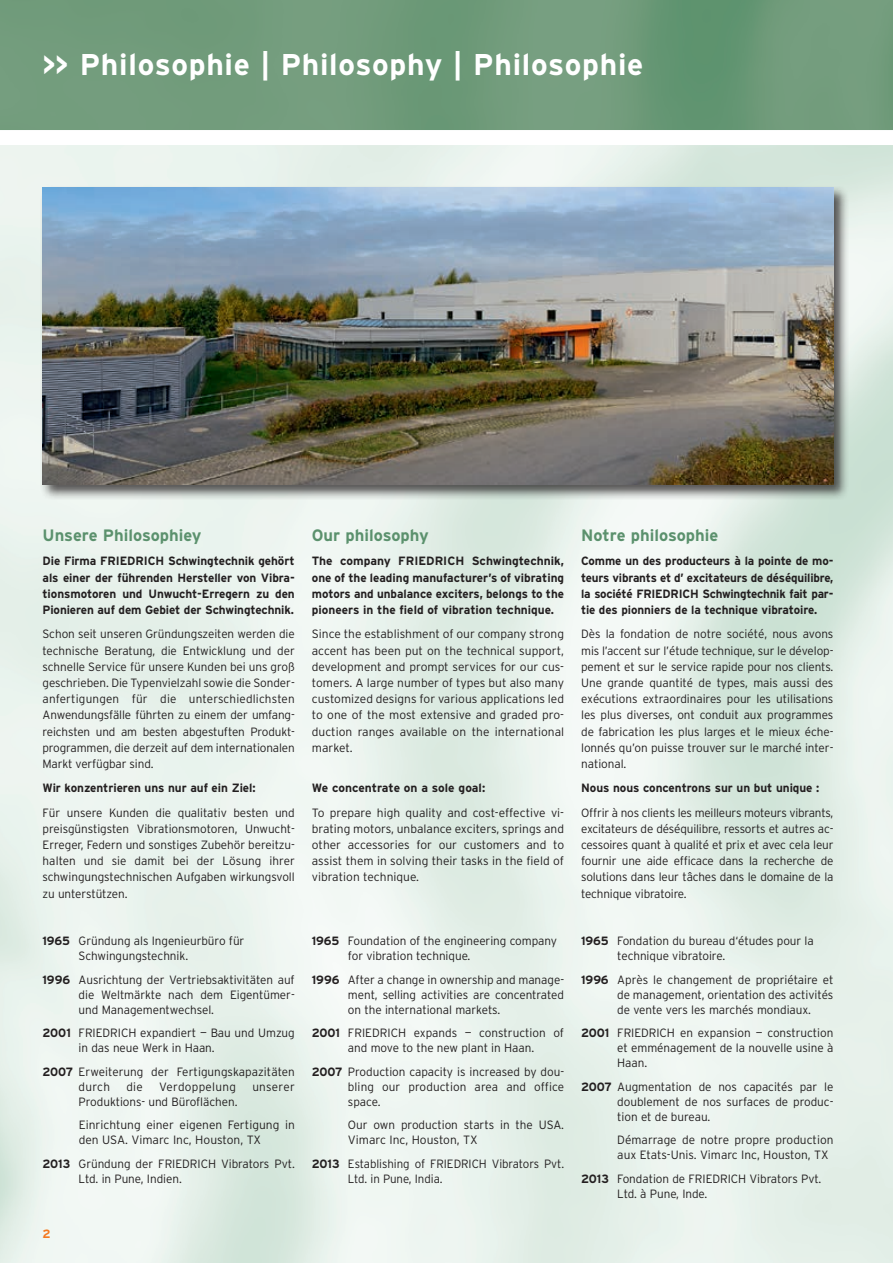
<style>
.page{position:relative;width:893px;height:1263px;background:#fff}
.page>*{position:absolute;margin:0;border:0;box-sizing:border-box;transform-origin:0 0}
.t1{font:700 30px "Interstate";letter-spacing:.025em;color:#fff}
.t2{font:700 16.5px "Interstate";color:#5b916d}
.t3{font:300 12px/16.2px "Interstate";letter-spacing:-.005em;color:#231f20;text-align:justify}
.t4{font:700 12px/16.2px "Interstate";letter-spacing:-.005em;color:#231f20;text-align:justify}
.t5{font:300 12px/15px "Interstate";letter-spacing:-.005em;color:#231f20;scale:.96 1}
.t6{font:300 12px "Interstate";letter-spacing:.025em;color:#231f20}
.t7{font:700 12px "Interstate";color:#f47921}
.s1{font-weight:700}
</style>
<div class="page">
<img style="left:0;top:0;width:893px;height:130px">
<div style="left:40px;top:184px;width:809px;height:316px;background:#231f20;opacity:.75"></div>
<img style="left:43px;top:187px;width:790px;height:298px">
<h1 class="t1" style="left:43px;top:48px;width:602px">&gt;&gt; Philosophie | Philosophy | Philosophie</h1>
<h2 class="t2" style="left:43px;top:526px;width:161px">Unsere Philosophiey</h2>
<p class="t4" style="left:43px;top:553px;width:254px">Die Firma FRIEDRICH Schwingtechnik gehört als einer der führenden Hersteller von Vibra&shy;tionsmotoren und Unwucht‑Erregern zu den Pionieren auf dem Gebiet der Schwingtechnik.</p>
<p class="t3" style="left:43px;top:626px;width:254px">Schon seit unseren Gründungszeiten werden die technische Beratung, die Entwicklung und der schnelle Service für unsere Kunden bei uns groß geschrieben. Die Typenvielzahl sowie die Sonder&shy;anfertigungen für die unterschiedlichsten Anwendungsfälle führten zu einem der umfang&shy;reichsten und am besten abgestuften Produkt&shy;programmen, die derzeit auf dem internationalen Markt verfügbar sind.</p>
<p class="t4" style="left:43px;top:780px;width:215px">Wir konzentrieren uns nur auf ein Ziel:</p>
<p class="t3" style="left:43px;top:804px;width:254px">Für unsere Kunden die qualitativ besten und preisgünstigsten Vibrationsmotoren, Unwucht-Erreger, Federn und sonstiges Zubehör bereitzu&shy;halten und sie damit bei der Lösung ihrer schwingungstechnischen Aufgaben wirkungsvoll zu unterstützen.</p>
<p class="t3" style="left:79px;top:933px;width:167px;line-height:15px;text-indent:-36px"><span class="s1">1965</span> Gründung als Ingenieurbüro für<br>Schwingungstechnik.</p>
<p class="t3" style="left:79px;top:972px;width:218px;line-height:15px;text-indent:-36px"><span class="s1">1996</span> Ausrichtung der Vertriebsaktivitäten auf die Weltmärkte nach dem Eigentümer&shy;und Managementwechsel.</p>
<p class="t3" style="left:79px;top:1025px;width:218px;line-height:15px;text-indent:-36px"><span class="s1">2001</span> FRIEDRICH expandiert — Bau und Umzug in das neue Werk in Haan.</p>
<p class="t3" style="left:79px;top:1064px;width:218px;line-height:15px;text-indent:-36px"><span class="s1">2007</span> Erweiterung der Fertigungskapazitäten durch</p>
<p class="t3" style="left:126px;top:1078px;width:18px">die</p>
<p class="t6" style="left:159px;top:1080px;width:78px">Verdoppelung</p>
<p class="t6" style="left:252px;top:1080px;width:44px">unserer</p>
<p class="t3" style="left:79px;top:1090px;width:218px;line-height:23.5px">Produktions- und Büroflächen.<br>Einrichtung einer eigenen Fertigung in</p>
<p class="t3" style="left:43px;top:1128px;width:254px;line-height:23.5px;text-align:center">den USA. Vimarc Inc, Houston, TX<br><span class="s1">2013</span> Gründung der FRIEDRICH Vibrators Pvt.</p>
<p class="t3" style="left:79px;top:1170px;width:105px">Ltd. in Pune, Indien.</p>
<p class="t7" style="left:43px;top:1227px;width:10px">2</p>
<h2 class="t2" style="left:312px;top:526px;width:119px">Our philosophy</h2>
<p class="t4" style="left:312px;top:553px;width:254px">The company FRIEDRICH Schwingtechnik, one of the leading manufacturer’s of vibrating motors and unbalance exciters, belongs to the pioneers in the field of vibration technique.</p>
<p class="t3" style="left:312px;top:626px;width:254px">Since the establishment of our company strong accent has been put on the technical support, development and prompt services for our cus&shy;tomers. A large number of types but also many customized designs for various applications led to one of the most extensive and graded pro&shy;duction ranges available on the international market.</p>
<p class="t4" style="left:312px;top:780px;width:175px">We concentrate on a sole goal:</p>
<p class="t3" style="left:312px;top:804px;width:254px">To prepare high quality and cost-effective vi&shy;brating motors, unbalance exciters, springs and other accessories for our customers and to assist them in solving their tasks in the field of vibration technique.</p>
<p class="t3" style="left:348px;top:933px;width:211px;line-height:15px;text-indent:-36px"><span class="s1">1965</span> Foundation of the engineering company for vibration technique.</p>
<p class="t3" style="left:348px;top:972px;width:218px;line-height:15px;text-indent:-36px"><span class="s1">1996</span> After a change in ownership and manage&shy;ment, selling activities are concentrated on the international markets.</p>
<p class="t3" style="left:312px;top:1025px;width:254px;line-height:15px;text-align:center"><span class="s1">2001</span> FRIEDRICH expands — construction of and move to the new plant in Haan.</p>
<p class="t3" style="left:348px;top:1064px;width:218px;line-height:15px;text-indent:-36px"><span class="s1">2007</span> Production capacity is increased by dou&shy;bling our production area and office space.</p>
<p class="t3" style="left:348px;top:1117px;width:218px;line-height:15px">Our own production starts in the USA.<br>Vimarc Inc, Houston, TX</p>
<p class="t5" style="left:348px;top:1156px;width:227px;text-indent:-36px"><span class="s1">2013</span> Establishing of FRIEDRICH Vibrators Pvt.<br>Ltd. in Pune, India.</p>
<h2 class="t2" style="left:581px;top:526px;width:139px">Notre philosophie</h2>
<p class="t4" style="left:581px;top:553px;width:254px">Comme un des producteurs à la pointe de mo&shy;teurs vibrants et d’ excitateurs de déséquilibre, la société FRIEDRICH Schwingtechnik fait par&shy;tie des pionniers de la technique vibratoire.</p>
<p class="t3" style="left:581px;top:626px;width:254px">Dès la fondation de notre société, nous avons mis l’accent sur l’étude technique, sur le dévelop&shy;pement et sur le service rapide pour nos clients.<br>Une grande quantité de types, mais aussi des exécutions extraordinaires pour les utilisations les plus diverses, ont conduit aux programmes de fabrication les plus larges et le mieux éche&shy;lonnés qu’on puisse trouver sur le marché inter&shy;national.</p>
<p class="t4" style="left:581px;top:780px;width:240px">Nous nous concentrons sur un but unique :</p>
<p class="t3" style="left:581px;top:804px;width:254px">Offrir à nos clients les meilleurs moteurs vibrants, excitateurs de déséquilibre, ressorts et autres ac&shy;cessoires quant à qualité et prix et avec cela leur fournir une aide efficace dans la recherche de solutions dans leur tâches dans le domaine de la technique vibratoire.</p>
<p class="t3" style="left:617px;top:933px;width:198px;line-height:15px;text-indent:-36px"><span class="s1">1965</span> Fondation du bureau d‘études pour la technique vibratoire.</p>
<p class="t3" style="left:617px;top:972px;width:218px;line-height:15px;text-indent:-36px"><span class="s1">1996</span> Après le changement de propriétaire et de management, orientation des activités de vente vers les marchés mondiaux.</p>
<p class="t3" style="left:617px;top:1025px;width:218px;line-height:15px;text-indent:-36px"><span class="s1">2001</span> FRIEDRICH en expansion — construction et emménagement de la nouvelle usine à Haan.</p>
<p class="t3" style="left:617px;top:1079px;width:218px;line-height:15px;text-indent:-36px"><span class="s1">2007</span> Augmentation de nos capacités par le doublement de nos surfaces de produc&shy;tion et de bureau.</p>
<p class="t3" style="left:617px;top:1132px;width:218px;line-height:15px">Démarrage de notre propre production aux Etats-Unis. Vimarc Inc, Houston, TX</p>
<p class="t3" style="left:617px;top:1171px;width:206px;line-height:15px;text-indent:-36px"><span class="s1">2013</span> Fondation de FRIEDRICH Vibrators Pvt.<br>Ltd. à Pune, Inde.</p>
</div>
